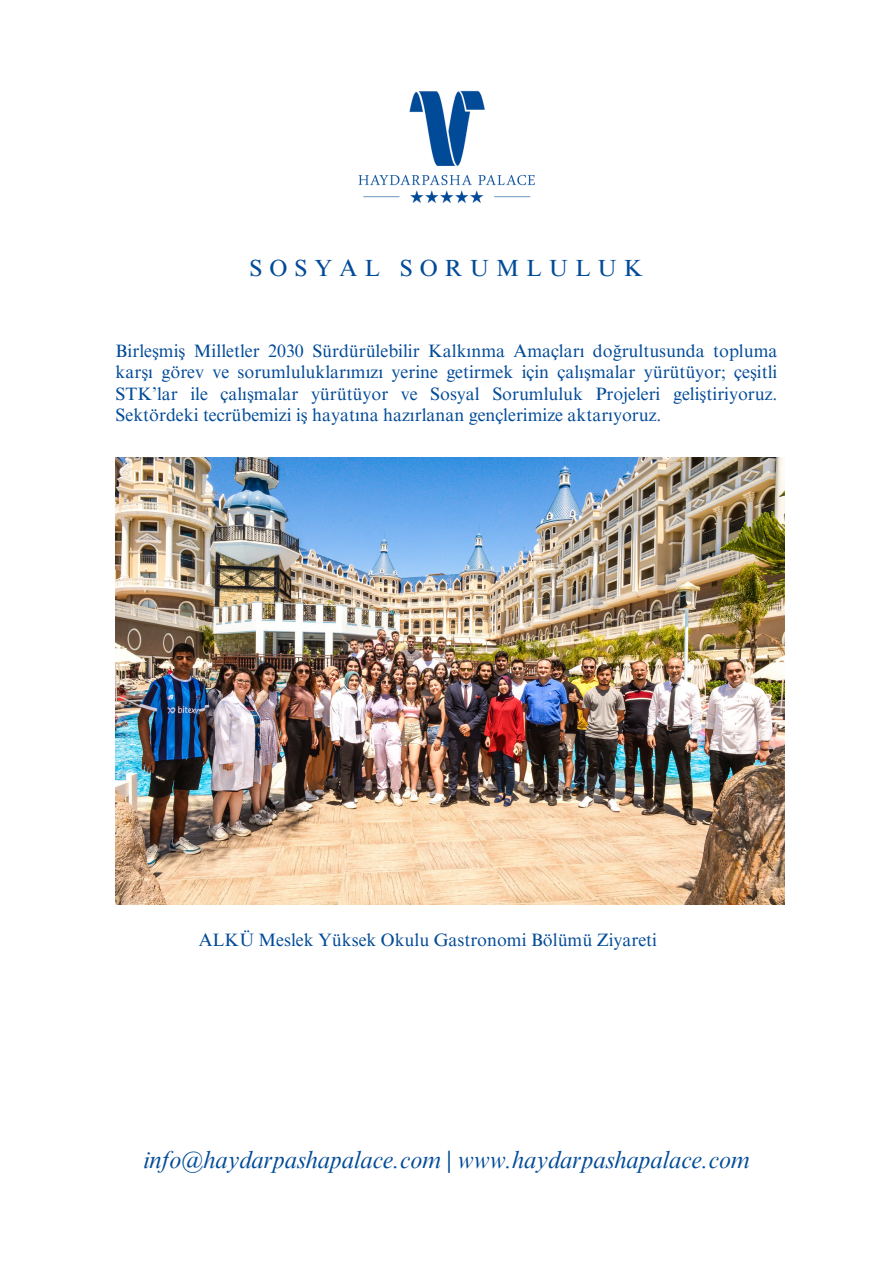
<style>
.page{position:relative;width:893px;height:1264px;background:#fff}
.page>*{position:absolute;margin:0;border:0;box-sizing:border-box;transform-origin:0 0}
.t1{font:italic 24px "Times NRMT Pro";color:#024b98}
.t2{font:23.4px "Times NRMT Pro";letter-spacing:.3em;color:#024b98}
.t3{font:18px/21.3px "Times NRMT Pro";color:#024b98;text-align:justify}
</style>
<div class="page">
<img style="left:358px;top:90px;width:176px;height:113px">
<img style="left:116px;top:457px;width:668px;height:447px">
<p class="t2" style="left:249px;top:259px;width:395px">SOSYAL SORUMLULUK</p>
<p class="t3" style="left:116px;top:342px;width:663px">Birleşmiş Milletler 2030 Sürdürülebilir Kalkınma Amaçları doğrultusunda topluma karşı görev ve sorumluluklarımızı yerine getirmek için çalışmalar yürütüyor; çeşitli STK’lar ile çalışmalar yürütüyor ve Sosyal Sorumluluk Projeleri geliştiriyoruz.<br>Sektördeki tecrübemizi iş hayatına hazırlanan gençlerimize aktarıyoruz.</p>
<p class="t3" style="left:199px;top:931px;width:459px">ALKÜ Meslek Yüksek Okulu Gastronomi Bölümü Ziyareti</p>
<p class="t1" style="left:143px;top:1150px;width:608px">info@haydarpashapalace.com | www.haydarpashapalace.com</p>
</div>
